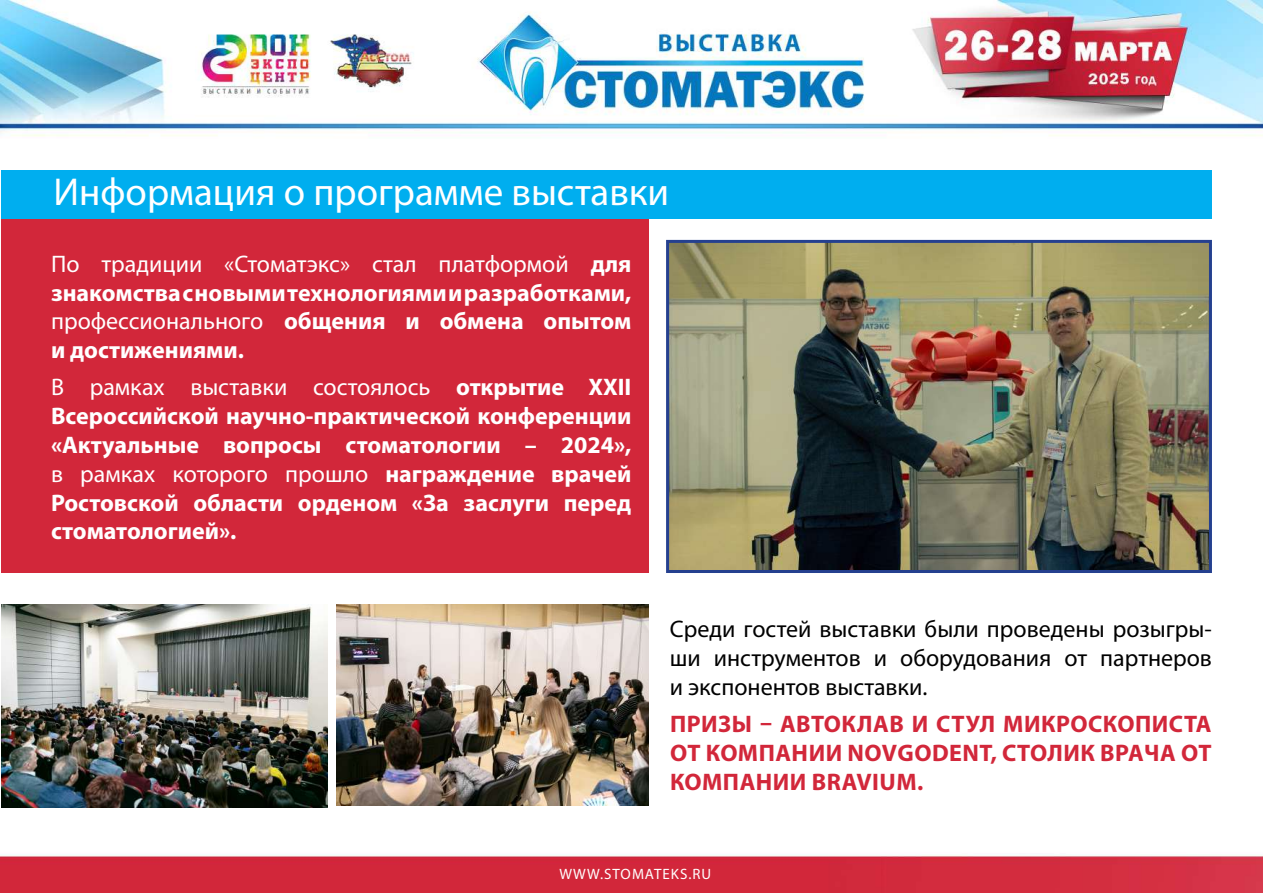
<style>
.page{position:relative;width:1263px;height:893px;background:#fff}
.page>*{position:absolute;margin:0;border:0;box-sizing:border-box;transform-origin:0 0}
.t1{font:39px "Myriad Pro";color:#fff}
.t2{font:700 24px/28.8px "Myriad Pro";color:#fff;text-align:justify}
.t3{font:24px/28.8px "Myriad Pro";color:#000;text-align:justify}
.t4{font:700 24px/28.8px "Myriad Pro";letter-spacing:.02em;color:#d2273a;text-align:justify}
.t5{font:15px "Myriad Pro";letter-spacing:.07em;color:#fff}
.s1{font-weight:400}
</style>
<div class="page">
<img style="left:0;top:0;width:1263px;height:893px">
<img style="left:670px;top:244px;width:538px;height:325px">
<div style="left:666px;top:240px;width:546px;height:333px;border:3px solid #25408f"></div>
<div style="left:1px;top:219px;width:647px;height:354px;background:#d2273a"></div>
<div style="left:1px;top:170px;width:1211px;height:49px;background:#00aeef"></div>
<img style="left:1px;top:605px;width:326px;height:202px">
<img style="left:337px;top:605px;width:311px;height:201px">
<h1 class="t1" style="left:54px;top:168px;width:617px">Информация о программе выставки</h1>
<p class="t2" style="left:51px;top:248px;width:582px"><span class="s1">По традиции «Стоматэкс» стал платформой</span> для знакомства с новыми технологиями и разработками, <span class="s1">профессионального</span> общения и обмена опытом и достижениями.</p>
<p class="t2" style="left:51px;top:372px;width:582px"><span class="s1">В рамках выставки состоялось</span> открытие XXII Всероссийской научно-практической конференции «Актуальные вопросы стоматологии – 2024», <span class="s1">в рамках которого прошло</span> награждение врачей Ростовской области орденом «За заслуги перед стоматологией».</p>
<p class="t3" style="left:670px;top:615px;width:544px">Среди гостей выставки были проведены розыгры&shy;ши инструментов и оборудования от партнеров и экспонентов выставки.</p>
<p class="t4" style="left:670px;top:709px;width:543px">ПРИЗЫ – АВТОКЛАВ И СТУЛ МИКРОСКОПИСТА ОТ КОМПАНИИ NOVGODENT, СТОЛИК ВРАЧА ОТ КОМПАНИИ BRAVIUM.</p>
<p class="t5" style="left:559px;top:864px;width:153px">WWW.STOMATEKS.RU</p>
</div>
